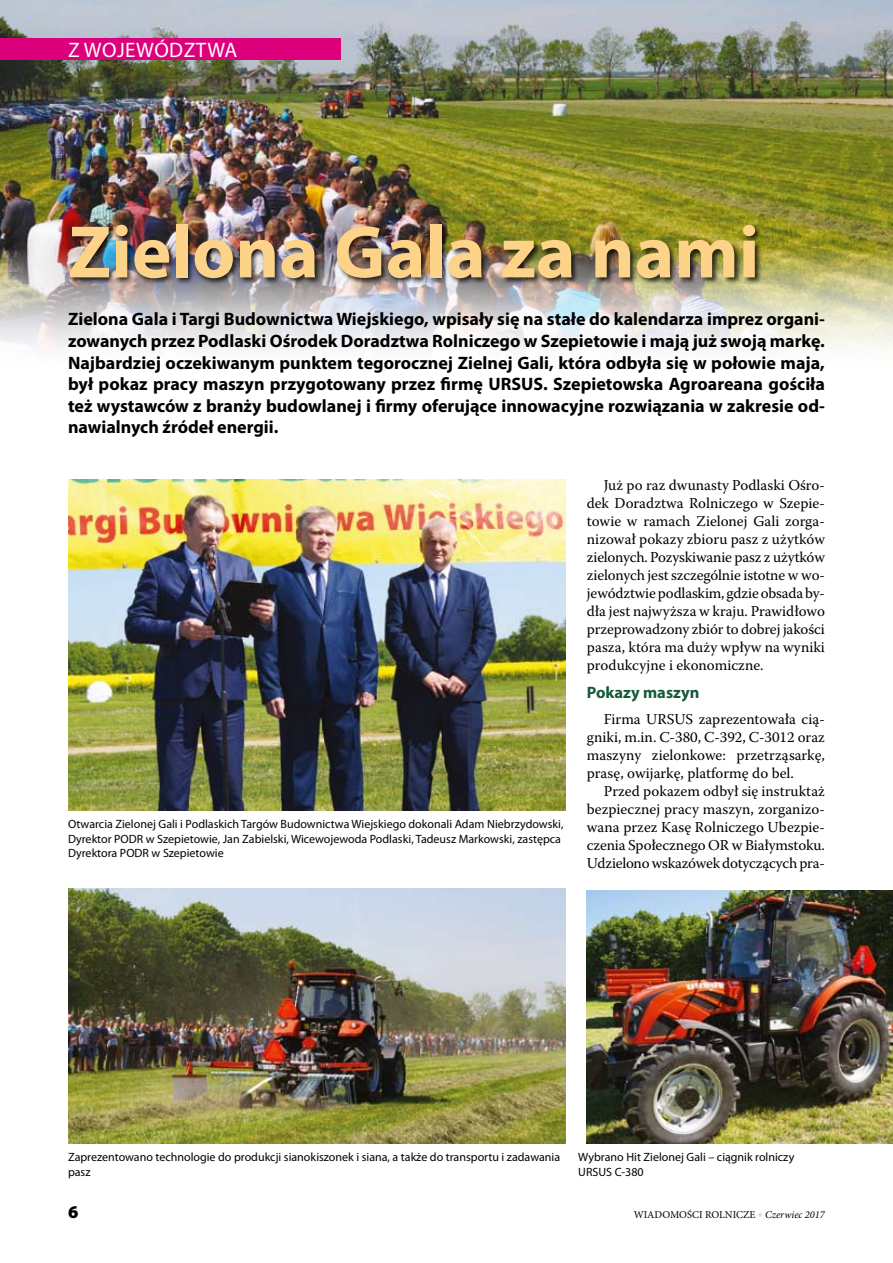
<style>
.page{position:relative;width:893px;height:1263px;background:#fff}
.page>*{position:absolute;margin:0;border:0;box-sizing:border-box;transform-origin:0 0}
.t1{font:700 75px "Myriad Pro";color:#fcd389}
.t2{font:21px "Myriad Pro";letter-spacing:.02em;color:#fff}
.t3{font:700 18px/21.6px "Myriad Pro";color:#000;text-align:justify}
.t4{font:900 18px "Myriad Pro";color:#000}
.t5{font:700 16.5px "Myriad Pro";color:#125939}
.t6{font:15px/18px "Warnock Pro";color:#000;text-align:justify}
.t7{font:12px/14.4px "Myriad Pro";color:#000}
.t8{font:10.5px "Minion Pro";color:#000}
.s1{color:#d9dada}
.s2{font-style:italic}
</style>
<div class="page">
<img style="left:0;top:0;width:893px;height:349px">
<img style="left:68px;top:479px;width:498px;height:332px">
<img style="left:68px;top:889px;width:498px;height:255px">
<div style="left:0;top:38px;width:340px;height:22px;background:#dd007d"></div>
<img style="left:587px;top:891px;width:306px;height:253px">
<div style="left:68px;top:223px;width:812px;height:108px;background:#000;opacity:.75"></div>
<h2 class="t2" style="left:68px;top:37px;width:170px">Z województwa</h2>
<h1 class="t1" style="left:68px;top:203px;width:693px">Zielona Gala za nami</h1>
<p class="t3" style="left:68px;top:308px;width:758px">Zielona Gala i Targi Budownictwa Wiejskiego, wpisały się na stałe do kalendarza imprez organi&shy;zowanych przez Podlaski Ośrodek Doradztwa Rolniczego w Szepietowie i mają już swoją markę.<br>Najbardziej oczekiwanym punktem tegorocznej Zielnej Gali, która odbyła się w połowie maja, był pokaz pracy maszyn przygotowany przez firmę URSUS. Szepietowska Agroareana gościła też wystawców z branży budowlanej i firmy oferujące innowacyjne rozwiązania w zakresie od&shy;nawialnych źródeł energii.</p>
<p class="t7" style="left:68px;top:817px;width:497px">Otwarcia Zielonej Gali i Podlaskich Targów Budownictwa Wiejskiego dokonali Adam Niebrzydowski,<br>Dyrektor POD R w Szepietowie, Jan Zabielski, Wicewojewoda Podlaski, Tadeusz Markowski, zastępca<br>Dyrektora POD R w Szepietowie</p>
<p class="t6" style="left:587px;top:475px;width:240px;text-indent:17px">Już po raz dwunasty Podlaski Ośro&shy;dek Doradztwa Rolniczego w Szepie&shy;towie w ramach Zielonej Gali zorga&shy;nizował pokazy zbioru pasz z użytków zielonych. Pozyskiwanie pasz z użytków zielonych jest szczególnie istotne w wo&shy;jewództwie podlaskim, gdzie obsada by&shy;dła jest najwyższa w kraju. Prawidłowo przeprowadzony zbiór to dobrej jakości pasza, która ma duży wpływ na wyniki produkcyjne i ekonomiczne.</p>
<p class="t5" style="left:587px;top:682px;width:114px">Pokazy maszyn</p>
<p class="t6" style="left:587px;top:709px;width:240px;text-indent:17px">Firma URSUS zaprezentowała cią&shy;gniki, m.in. C-380, C-392, C-3012 oraz maszyny zielonkowe: przetrząsarkę, prasę, owijarkę, platformę do bel.</p>
<p class="t6" style="left:587px;top:781px;width:240px;text-indent:17px">Przed pokazem odbył się instruktaż bezpiecznej pracy maszyn, zorganizo&shy;wana przez Kasę Rolniczego Ubezpie&shy;czenia Społecznego OR w Białymstoku.<br>Udzielono wskazówek dotyczących pra-</p>
<p class="t7" style="left:68px;top:1150px;width:494px">Zaprezentowano technologie do produkcji sianokiszonek i siana, a także do transportu i zadawania pasz</p>
<p class="t7" style="left:578px;top:1150px;width:218px">Wybrano Hit Zielonej Gali – ciągnik rolniczy<br>URSUS C-380</p>
<p class="t4" style="left:68px;top:1202px;width:12px">6</p>
<p class="t8" style="left:634px;top:1208px;width:193px">WIADOMOŚCI ROLNICZE <span class="s1">•</span> <span class="s2">Czerwiec 2017</span></p>
</div>
